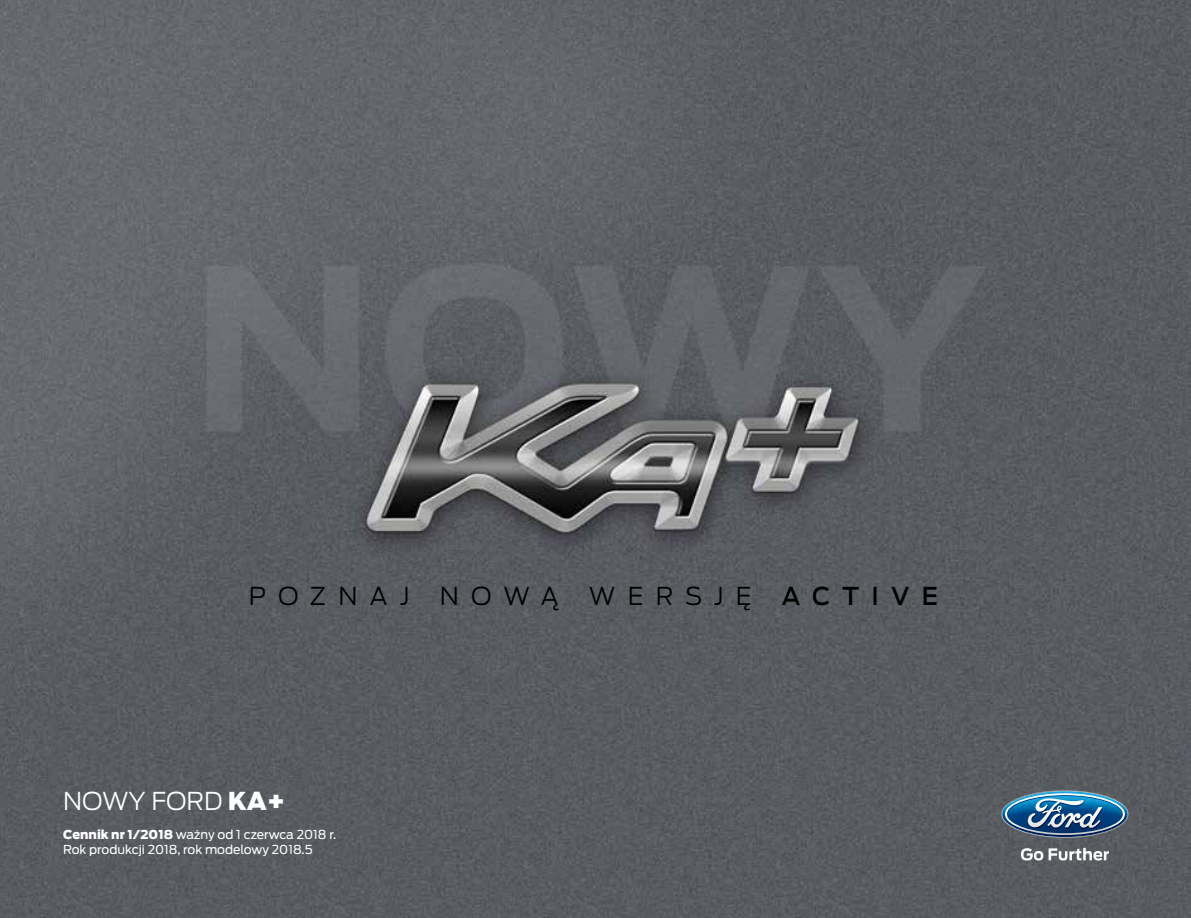
<style>
.page{position:relative;width:1191px;height:918px;background:#fff}
.page>*{position:absolute;margin:0;border:0;box-sizing:border-box;transform-origin:0 0}
.t1{font:300 24.5px "Ford Antenna";letter-spacing:.5em;color:#000}
.t2{font:300 24.5px "Ford Antenna";color:#fff}
.t3{font:12.25px/14.7px "Ford Antenna";color:#fff}
.s1{font-weight:500}
.s2{font-weight:900}
</style>
<div class="page">
<img style="left:0;top:0;width:1191px;height:918px">
<svg style="left:1021px;top:848px;width:88px;height:12px"></svg>
<img style="left:1001px;top:790px;width:127px;height:48px">
<h1 class="t1" style="left:249px;top:575px;width:691px">POZNAJ NOWĄ WERSJĘ <span class="s1">ACTIVE</span></h1>
<h1 class="t2" style="left:63px;top:780px;width:224px">NOWY FORD <span class="s2">KA+</span></h1>
<p class="t3" style="left:63px;top:825px;width:274px"><span class="s2">Cennik nr 1/2018</span> ważny od 1 czerwca 2018 r.<br>Rok produkcji 2018, rok modelowy 2018.5</p>
</div>
